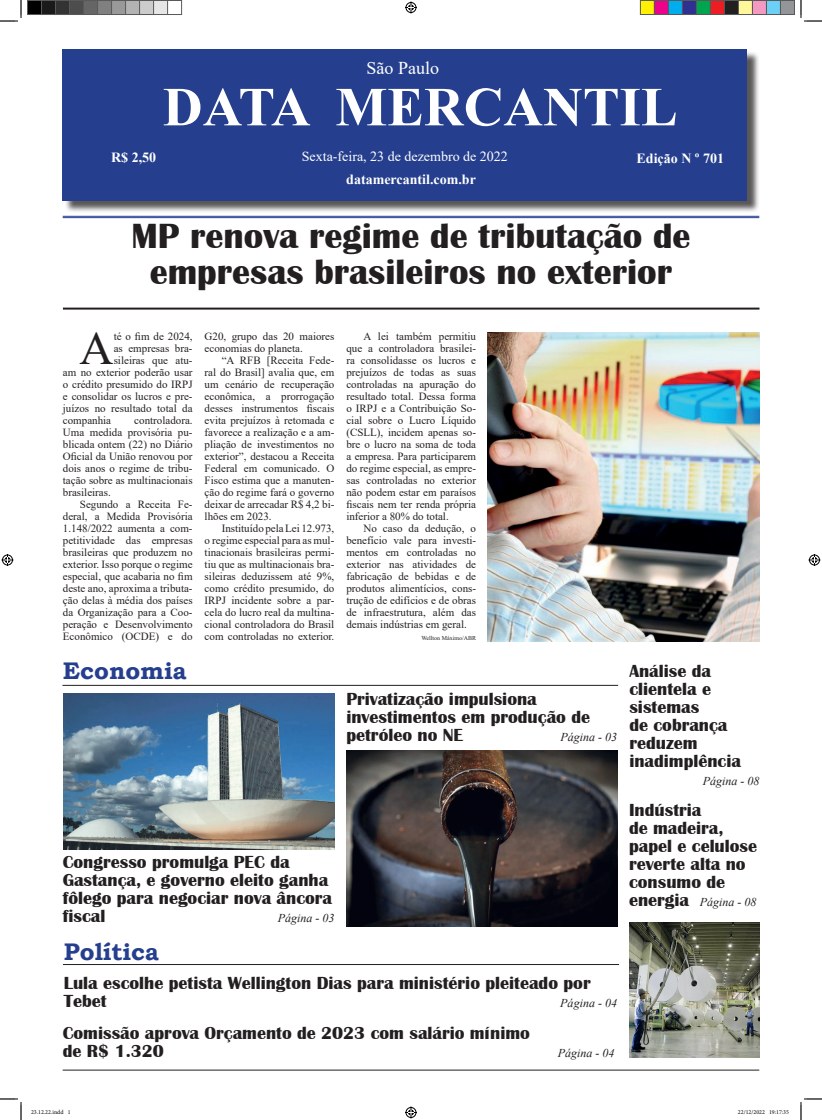
<style>
.page{position:relative;width:822px;height:1120px;background:#fff}
.page>*{position:absolute;margin:0;border:0;box-sizing:border-box;transform-origin:0 0}
.t1{font:700 55px "Times New Roman";color:#fff}
.t2{font:47.2px "Times New Roman";color:#231f20}
.t3{font:700 36px/36px "Britannic";color:#231f20;text-align:center}
.t4{font:700 24px "Bookman Old Style";color:#253f8e}
.t5{font:700 18px/18px "Britannic";color:#231f20}
.t6{font:18px "Times New Roman";color:#fff}
.t7{font:700 14px "Times New Roman";color:#fff}
.t8{font:14px "Times New Roman";color:#fff}
.t9{font:italic 12px "Times New Roman";color:#231f20}
.t10{font:11px/12px "Times New Roman";color:#231f20;text-align:justify}
.t11{font:6px "Minion Pro";color:#000}
.t12{font:6px "Times New Roman";color:#231f20}
.s1{font-family:"Britannic";font-weight:700;font-style:normal;font-size:18px}
</style>
<div class="page">
<div style="left:64px;top:51px;width:695px;height:162px;background:#231f20;opacity:.75"></div>
<div style="left:63px;top:49px;width:684px;height:152px;background:#253f8e"></div>
<hr style="left:63px;top:216px;width:696px;height:1px;background:#253f8e">
<hr style="left:63px;top:217px;width:696px;height:1px;background:#253f8e">
<hr style="left:63px;top:1069px;width:696px;height:1px;background:#231f20">
<hr style="left:63px;top:307px;width:696px;height:2px;background:#231f20">
<hr style="left:62px;top:684px;width:556px;height:1px;background:#231f20">
<hr style="left:63px;top:963px;width:556px;height:1px;background:#231f20">
<img style="left:346px;top:750px;width:271px;height:176px">
<img style="left:63px;top:693px;width:271px;height:155px">
<img style="left:629px;top:922px;width:130px;height:135px">
<img style="left:487px;top:332px;width:272px;height:309px">
<svg style="left:0;top:0;width:22px;height:22px"></svg>
<svg style="left:0;top:1098px;width:22px;height:21px"></svg>
<svg style="left:800px;top:0;width:22px;height:22px"></svg>
<svg style="left:800px;top:1098px;width:22px;height:21px"></svg>
<svg style="left:405px;top:2px;width:12px;height:12px"></svg>
<svg style="left:405px;top:1106px;width:12px;height:12px"></svg>
<svg style="left:2px;top:554px;width:12px;height:12px"></svg>
<svg style="left:808px;top:554px;width:12px;height:12px"></svg>
<div style="left:28px;top:1px;width:14px;height:14px;background:#000"></div>
<div style="left:27px;top:0;width:15px;height:15px;border:1px solid #595959"></div>
<div style="left:42px;top:1px;width:14px;height:14px;background:#1a1a1a"></div>
<div style="left:41px;top:0;width:15px;height:15px;border:1px solid #595959"></div>
<div style="left:56px;top:1px;width:14px;height:14px;background:#333"></div>
<div style="left:55px;top:0;width:15px;height:15px;border:1px solid #595959"></div>
<div style="left:70px;top:1px;width:14px;height:14px;background:#4d4d4d"></div>
<div style="left:69px;top:0;width:15px;height:15px;border:1px solid #595959"></div>
<div style="left:84px;top:1px;width:14px;height:14px;background:#666"></div>
<div style="left:83px;top:0;width:15px;height:15px;border:1px solid #595959"></div>
<div style="left:98px;top:1px;width:14px;height:14px;background:#808080"></div>
<div style="left:97px;top:0;width:15px;height:15px;border:1px solid #595959"></div>
<div style="left:112px;top:1px;width:14px;height:14px;background:#999"></div>
<div style="left:111px;top:0;width:15px;height:15px;border:1px solid #595959"></div>
<div style="left:126px;top:1px;width:14px;height:14px;background:#b3b3b3"></div>
<div style="left:125px;top:0;width:15px;height:15px;border:1px solid #595959"></div>
<div style="left:140px;top:1px;width:14px;height:14px;background:#ccc"></div>
<div style="left:139px;top:0;width:15px;height:15px;border:1px solid #595959"></div>
<div style="left:154px;top:1px;width:14px;height:14px;background:#e6e6e6"></div>
<div style="left:153px;top:0;width:15px;height:15px;border:1px solid #595959"></div>
<div style="left:167px;top:0;width:15px;height:15px;border:1px solid #595959"></div>
<div style="left:640px;top:1px;width:14px;height:14px;background:#fff101"></div>
<div style="left:640px;top:0;width:15px;height:15px;border:1px solid #595959"></div>
<div style="left:654px;top:1px;width:14px;height:14px;background:#ed028c"></div>
<div style="left:654px;top:0;width:15px;height:15px;border:1px solid #595959"></div>
<div style="left:668px;top:1px;width:14px;height:14px;background:#00aeef"></div>
<div style="left:668px;top:0;width:15px;height:15px;border:1px solid #595959"></div>
<div style="left:682px;top:1px;width:14px;height:14px;background:#2e3092"></div>
<div style="left:682px;top:0;width:15px;height:15px;border:1px solid #595959"></div>
<div style="left:696px;top:1px;width:14px;height:14px;background:#00a54f"></div>
<div style="left:696px;top:0;width:15px;height:15px;border:1px solid #595959"></div>
<div style="left:710px;top:1px;width:14px;height:14px;background:#ee1d23"></div>
<div style="left:710px;top:0;width:15px;height:15px;border:1px solid #595959"></div>
<div style="left:724px;top:1px;width:14px;height:14px;background:#231f20"></div>
<div style="left:724px;top:0;width:15px;height:15px;border:1px solid #595959"></div>
<div style="left:738px;top:1px;width:14px;height:14px;background:#fff79a"></div>
<div style="left:738px;top:0;width:15px;height:15px;border:1px solid #595959"></div>
<div style="left:752px;top:1px;width:14px;height:14px;background:#f499c2"></div>
<div style="left:752px;top:0;width:15px;height:15px;border:1px solid #595959"></div>
<div style="left:766px;top:1px;width:14px;height:14px;background:#6bcff6"></div>
<div style="left:766px;top:0;width:15px;height:15px;border:1px solid #595959"></div>
<div style="left:780px;top:1px;width:14px;height:14px;background:#939598"></div>
<div style="left:780px;top:0;width:15px;height:15px;border:1px solid #595959"></div>
<h3 class="t6" style="left:366px;top:56px;width:74px">São Paulo</h3>
<h1 class="t1" style="left:163px;top:67px;width:516px">DATA MERCANTIL</h1>
<p class="t7" style="left:111px;top:147px;width:47px">R$ 2,50</p>
<p class="t8" style="left:302px;top:146px;width:208px">Sexta-feira, 23 de dezembro de 2022</p>
<p class="t7" style="left:636px;top:148px;width:89px">Edição N º 701</p>
<p class="t7" style="left:346px;top:169px;width:131px">datamercantil.com.br</p>
<h3 class="t3" style="left:131px;top:218px;width:560px">MP renova regime de tributação de empresas brasileiros no exterior</h3>
<h2 class="t2" style="left:80px;top:315px;width:36px">A</h2>
<p class="t10" style="left:114px;top:330px;width:80px">té o fim de 2024,</p>
<p class="t10" style="left:114px;top:342px;width:80px">as empresas bra-</p>
<p class="t10" style="left:114px;top:354px;width:80px">sileiras que atu-</p>
<p class="t10" style="left:63px;top:366px;width:131px">am no exterior poderão usar</p>
<p class="t10" style="left:63px;top:378px;width:131px">o crédito presumido do IRPJ</p>
<p class="t10" style="left:63px;top:390px;width:131px">e consolidar os lucros e pre-</p>
<p class="t10" style="left:63px;top:402px;width:131px">juízos no resultado total da</p>
<p class="t10" style="left:63px;top:414px;width:50px">companhia</p>
<p class="t10" style="left:63px;top:414px;width:131px;text-indent:71px">controladora.<br>Uma medida provisória pu&shy;blicada ontem (22) no Diário Oficial da União renovou por dois anos o regime de tribu&shy;tação sobre as multinacionais brasileiras.</p>
<p class="t10" style="left:63px;top:498px;width:131px;text-indent:17px">Segundo a Receita Fe&shy;deral, a Medida Provisória 1.148/2022 aumenta a com&shy;petitividade das empresas brasileiras que produzem no exterior. Isso porque o regime especial, que acabaria no fim deste ano, aproxima a tributa&shy;ção delas à média dos países da Organização para a Coo&shy;peração e Desenvolvimento Econômico (OCDE) e do</p>
<h3 class="t4" style="left:63px;top:653px;width:125px">Economia</h3>
<p class="t10" style="left:205px;top:330px;width:131px">G20, grupo das 20 maiores economias do planeta.</p>
<p class="t10" style="left:205px;top:354px;width:131px;text-indent:17px">“A RFB [Receita Fede&shy;ral do Brasil] avalia que, em um cenário de recuperação econômica, a prorrogação desses instrumentos fiscais evita prejuízos à retomada e favorece a realização e a am&shy;pliação de investimentos no exterior”, destacou a Receita Federal em comunicado. O Fisco estima que a manuten&shy;ção do regime fará o governo deixar de arrecadar R$ 4,2 bi&shy;lhões em 2023.</p>
<p class="t10" style="left:205px;top:522px;width:131px;text-indent:17px">Instituído pela Lei 12.973, o regime especial para as mul&shy;tinacionais brasileiras permi&shy;tiu que as multinacionais bra&shy;sileiras deduzissem até 9%, como crédito presumido, do IRPJ incidente sobre a par&shy;cela do lucro real da multina&shy;cional controladora do Brasil com controladas no exterior.</p>
<p class="t10" style="left:346px;top:330px;width:131px;text-indent:17px">A lei também permitiu que a controladora brasilei&shy;ra consolidasse os lucros e prejuízos de todas as suas controladas na apuração do resultado total. Dessa forma o IRPJ e a Contribuição So&shy;cial sobre o Lucro Líquido (CSLL), incidem apenas so&shy;bre o lucro na soma de toda a empresa. Para participarem do regime especial, as empre&shy;sas controladas no exterior não podem estar em paraísos fiscais nem ter renda própria inferior a 80% do total.</p>
<p class="t10" style="left:346px;top:522px;width:131px;text-indent:17px">No caso da dedução, o benefício vale para investi&shy;mentos em controladas no exterior nas atividades de fabricação de bebidas e de produtos alimentícios, cons&shy;trução de edifícios e de obras de infraestrutura, além das demais indústrias em geral.</p>
<p class="t12" style="left:421px;top:633px;width:56px">Wellton Máximo/ABR</p>
<h3 class="t5" style="left:346px;top:690px;width:245px">Privatização impulsiona investimentos em produção de petróleo no NE</h3>
<p class="t9" style="left:560px;top:728px;width:58px">Página - 03</p>
<h3 class="t5" style="left:63px;top:852px;width:271px">Congresso promulga PEC da<br>Gastança, e governo eleito ganha fôlego para negociar nova âncora fiscal</h3>
<p class="t9" style="left:278px;top:909px;width:58px">Página - 03</p>
<h3 class="t4" style="left:64px;top:934px;width:97px">Política</h3>
<h3 class="t5" style="left:64px;top:973px;width:528px">Lula escolhe petista Wellington Dias para ministério pleiteado por<br>Tebet</h3>
<p class="t9" style="left:560px;top:994px;width:58px">Página - 04</p>
<h3 class="t5" style="left:63px;top:1023px;width:469px">Comissão aprova Orçamento de 2023 com salário mínimo de R$ 1.320</h3>
<p class="t9" style="left:558px;top:1044px;width:58px">Página - 04</p>
<h3 class="t5" style="left:629px;top:661px;width:113px">Análise da clientela e sistemas<br>de cobrança reduzem inadimplência</h3>
<p class="t9" style="left:703px;top:772px;width:58px">Página - 08</p>
<h3 class="t5" style="left:629px;top:801px;width:129px">Indústria<br>de madeira, papel e celulose reverte alta no consumo de</h3>
<p class="t9" style="left:629px;top:894px;width:129px"><span class="s1">energia</span> Página - 08</p>
<p class="t11" style="left:31px;top:1107px;width:41px">23.12.22.indd 1</p>
<p class="t11" style="left:738px;top:1107px;width:53px">22/12/2022 19:17:35</p>
</div>
